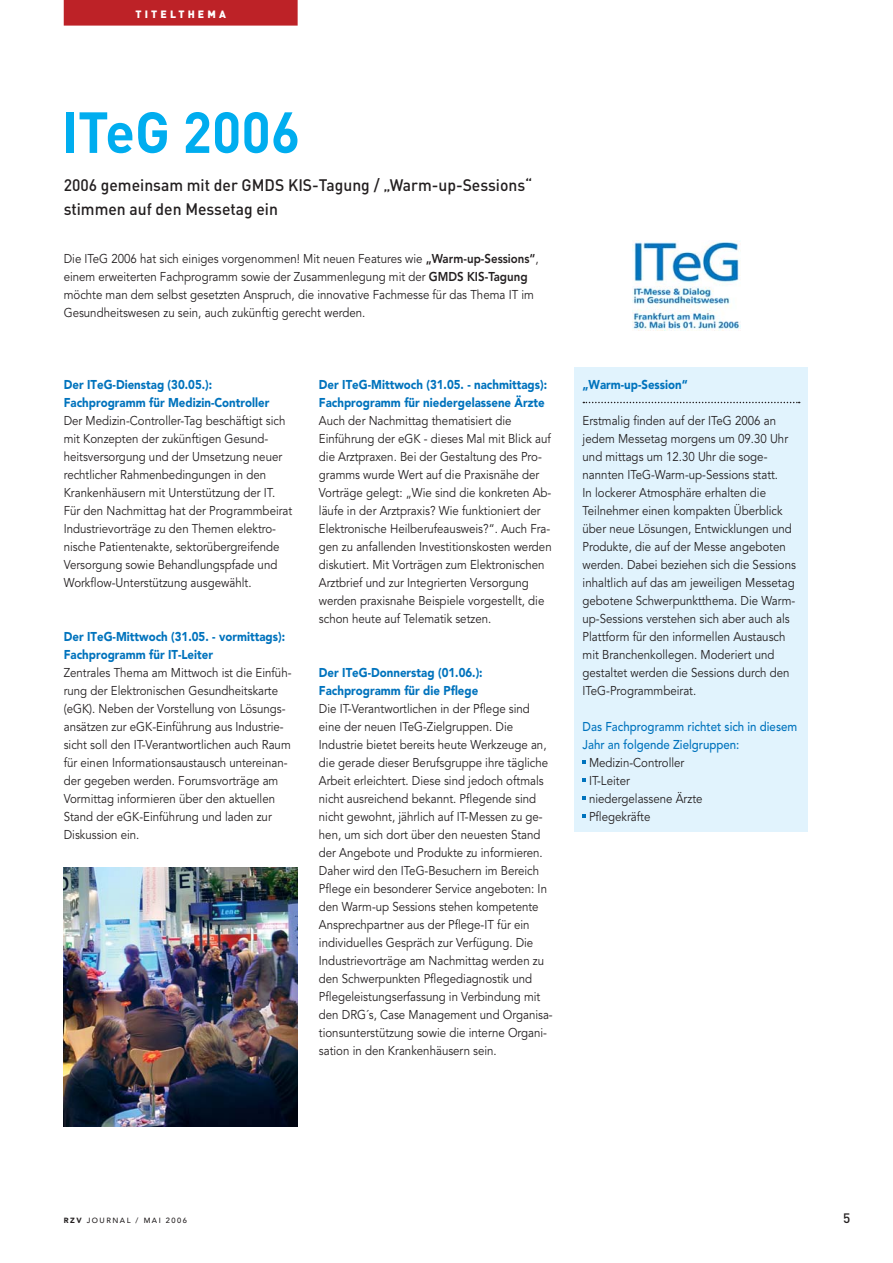
<style>
.page{position:relative;width:893px;height:1263px;background:#fff}
.page>*{position:absolute;margin:0;border:0;box-sizing:border-box;transform-origin:0 0}
.t1{font:700 57px "DIN";color:#00adef;scale:.95 1}
.t2{font:500 16.5px/24px "DIN";color:#231f20;scale:.95 1}
.t3{font:500 13.5px "DIN";color:#231f20}
.t4{font:12.75px/18px "Avenir";color:#231f20;scale:.9 1}
.t5{font:900 12.75px/18px "Avenir";color:#0073bd;scale:.9 1}
.t6{font:500 12.75px/18px "Avenir";color:#0073bd;scale:.9 1}
.t7{font:900 10.5px "DIN";letter-spacing:.3em;color:#fff}
.t8{font:500 7.5px "Avenir";letter-spacing:.2em;color:#231f20}
.s1{font-weight:800}
.s2{font-weight:900}
</style>
<div class="page">
<div style="left:574px;top:367px;width:234px;height:465px;background:#e1f3fd"></div>
<svg style="left:583px;top:402px;width:217px;height:1px"></svg>
<svg style="left:582px;top:761px;width:4px;height:3px"></svg>
<svg style="left:582px;top:779px;width:4px;height:3px"></svg>
<svg style="left:582px;top:797px;width:4px;height:3px"></svg>
<svg style="left:582px;top:815px;width:4px;height:3px"></svg>
<img style="left:633px;top:240px;width:107px;height:91px">
<img style="left:64px;top:867px;width:234px;height:260px">
<div style="left:64px;top:0;width:234px;height:26px;background:#bd2227"></div>
<p class="t7" style="left:135px;top:10px;width:92px">TITELTHEMA</p>
<h1 class="t1" style="left:61px;top:112px;width:253px">ITeG 2006</h1>
<p class="t2" style="left:64px;top:175px;width:495px">2006 gemeinsam mit der GMDS KIS-Tagung / „Warm-up-Sessions“ stimmen auf den Messetag ein</p>
<p class="t4" style="left:64px;top:251px;width:529px">Die ITeG 2006 hat sich einiges vorgenommen! Mit neuen Features wie <span class="s1">„Warm-up-Sessions“</span>, einem erweiterten Fachprogramm sowie der Zusammenlegung mit der <span class="s1">GMDS KIS-Tagung </span>möchte man dem selbst gesetzten Anspruch, die innovative Fachmesse für das Thema IT im Gesundheitswesen zu sein, auch zukünftig gerecht werden.</p>
<p class="t5" style="left:64px;top:377px;width:230px">Der ITeG-Dienstag (30.05.):<br>Fachprogramm für Medizin-Controller</p>
<p class="t4" style="left:64px;top:413px;width:255px">Der Medizin-Controller-Tag beschäftigt sich mit Konzepten der zukünftigen Gesund&shy;heitsversorgung und der Umsetzung neuer rechtlicher Rahmenbedingungen in den Krankenhäusern mit Unterstützung der IT.<br>Für den Nachmittag hat der Programmbeirat Industrievorträge zu den Themen elektro&shy;nische Patientenakte, sektorübergreifende Versorgung sowie Behandlungspfade und Workflow-Unterstützung ausgewählt.</p>
<p class="t5" style="left:64px;top:629px;width:247px">Der ITeG-Mittwoch (31.05. - vormittags):<br>Fachprogramm für IT-Leiter</p>
<p class="t4" style="left:64px;top:665px;width:255px">Zentrales Thema am Mittwoch ist die Einfüh&shy;rung der Elektronischen Gesundheitskarte (eGK). Neben der Vorstellung von Lösungs&shy;ansätzen zur eGK-Einführung aus Industrie&shy;sicht soll den IT-Verantwortlichen auch Raum für einen Informationsaustausch untereinan&shy;der gegeben werden. Forumsvorträge am Vormittag informieren über den aktuellen Stand der eGK-Einführung und laden zur Diskussion ein.</p>
<p class="t5" style="left:319px;top:377px;width:255px">Der ITeG-Mittwoch (31.05. - nachmittags):<br>Fachprogramm für niedergelassene Ärzte</p>
<p class="t4" style="left:319px;top:413px;width:260px">Auch der Nachmittag thematisiert die Einführung der eGK - dieses Mal mit Blick auf die Arztpraxen. Bei der Gestaltung des Pro&shy;gramms wurde Wert auf die Praxisnähe der Vorträge gelegt: „Wie sind die konkreten Ab&shy;läufe in der Arztpraxis? Wie funktioniert der Elektronische Heilberufeausweis?“. Auch Fra&shy;gen zu anfallenden Investitionskosten werden diskutiert. Mit Vorträgen zum Elektronischen Arztbrief und zur Integrierten Versorgung werden praxisnahe Beispiele vorgestellt, die schon heute auf Telematik setzen.</p>
<p class="t5" style="left:319px;top:665px;width:183px">Der ITeG-Donnerstag (01.06.):<br>Fachprogramm für die Pflege</p>
<p class="t4" style="left:319px;top:701px;width:261px">Die IT-Verantwortlichen in der Pflege sind eine der neuen ITeG-Zielgruppen. Die Industrie bietet bereits heute Werkzeuge an, die gerade dieser Berufsgruppe ihre tägliche Arbeit erleichtert. Diese sind jedoch oftmals nicht ausreichend bekannt. Pflegende sind nicht gewohnt, jährlich auf IT-Messen zu ge&shy;hen, um sich dort über den neuesten Stand der Angebote und Produkte zu informieren.<br>Daher wird den ITeG-Besuchern im Bereich Pflege ein besonderer Service angeboten: In den Warm-up Sessions stehen kompetente Ansprechpartner aus der Pflege-IT für ein individuelles Gespräch zur Verfügung. Die Industrievorträge am Nachmittag werden zu den Schwerpunkten Pflegediagnostik und Pflegeleistungserfassung in Verbindung mit den DRG´s, Case Management und Organisa&shy;tionsunterstützung sowie die interne Organi&shy;sation in den Krankenhäusern sein.</p>
<p class="t5" style="left:582px;top:377px;width:118px">„Warm-up-Session“</p>
<p class="t4" style="left:582px;top:413px;width:239px">Erstmalig finden auf der ITeG 2006 an jedem Messetag morgens um 09.30 Uhr und mittags um 12.30 Uhr die soge&shy;nannten ITeG-Warm-up-Sessions statt.<br>In lockerer Atmosphäre erhalten die Teilnehmer einen kompakten Überblick über neue Lösungen, Entwicklungen und Produkte, die auf der Messe angeboten werden. Dabei beziehen sich die Sessions inhaltlich auf das am jeweiligen Messetag gebotene Schwerpunktthema. Die Warm&shy;up-Sessions verstehen sich aber auch als Plattform für den informellen Austausch mit Branchenkollegen. Moderiert und gestaltet werden die Sessions durch den ITeG-Programmbeirat.</p>
<p class="t6" style="left:582px;top:719px;width:240px">Das Fachprogramm richtet sich in diesem<br>Jahr an folgende Zielgruppen:</p>
<p class="t4" style="left:589px;top:755px;width:128px">Medizin-Controller<br>IT-Leiter niedergelassene Ärzte<br>Pflegekräfte</p>
<p class="t8" style="left:64px;top:1217px;width:125px"><span class="s2">RZV</span> JOURNAL / MAI 2006</p>
<p class="t3" style="left:843px;top:1213px;width:9px">5</p>
</div>
